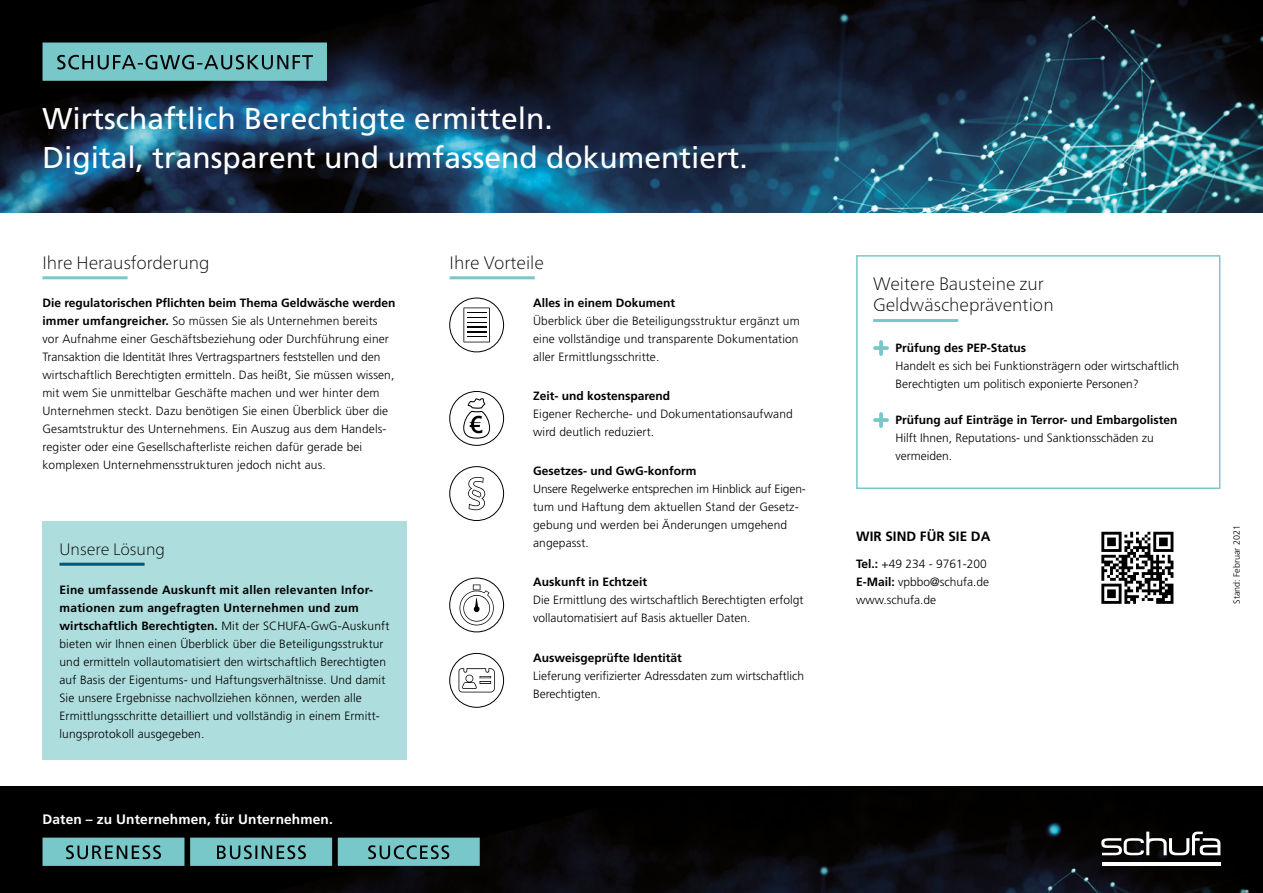
<style>
.page{position:relative;width:1263px;height:893px;background:#fff}
.page>*{position:absolute;margin:0;border:0;box-sizing:border-box;transform-origin:0 0}
.t1{font:30px/39px "Frutiger LT";color:#fff}
.t2{font:100 18px/21px "Frutiger Neue LT Pro";color:#000}
.t3{font:100 16.5px "Frutiger Neue LT Pro";color:#000}
.t4{font:700 13.65px "Frutiger LT";letter-spacing:.01em;color:#fff}
.t5{font:700 13.5px "Frutiger LT";color:#000}
.t6{font:300 12px/18px "Frutiger LT";letter-spacing:.01em;color:#000}
.t7{font:700 12px "Frutiger LT";color:#000}
.t8{font:300 9px "Frutiger LT";color:#000}
.s1{font-weight:700}
</style>
<div class="page">
<img style="left:0;top:0;width:1263px;height:213px">
<img style="left:0;top:787px;width:1263px;height:106px">
<svg style="left:43px;top:838px;width:141px;height:28px;background:#69afb1"></svg>
<svg style="left:190px;top:838px;width:142px;height:28px;background:#6ab0b2"></svg>
<svg style="left:338px;top:838px;width:142px;height:28px;background:#6db4b6"></svg>
<hr style="left:1102px;top:862px;width:118px;height:4px;background:#fff">
<svg style="left:1101px;top:832px;width:119px;height:23px"></svg>
<svg style="left:43px;top:43px;width:284px;height:38px;background:#6bb1b3"></svg>
<hr style="left:43px;top:276px;width:85px;height:3px;background:#78c7c9">
<hr style="left:450px;top:276px;width:85px;height:3px;background:#78c7c9">
<div style="left:856px;top:255px;width:364px;height:234px;border:2px solid #78c7c9"></div>
<hr style="left:873px;top:319px;width:85px;height:3px;background:#78c7c9">
<div style="left:43px;top:521px;width:364px;height:238px;background:#aeddde"></div>
<hr style="left:60px;top:563px;width:85px;height:3px;background:#005776">
<svg style="left:1101px;top:532px;width:72px;height:72px"></svg>
<div style="left:449px;top:298px;width:55px;height:54px;border:1px solid #000;border-radius:50%"></div>
<svg style="left:463px;top:308px;width:27px;height:34px"></svg>
<div style="left:449px;top:391px;width:55px;height:55px;border:1px solid #000;border-radius:50%"></div>
<svg style="left:463px;top:398px;width:27px;height:41px"></svg>
<div style="left:449px;top:653px;width:55px;height:55px;border:1px solid #000;border-radius:50%"></div>
<svg style="left:459px;top:668px;width:36px;height:24px"></svg>
<div style="left:449px;top:578px;width:55px;height:54px;border:1px solid #000;border-radius:50%"></div>
<svg style="left:459px;top:584px;width:35px;height:41px"></svg>
<svg style="left:873px;top:340px;width:16px;height:16px"></svg>
<svg style="left:873px;top:412px;width:16px;height:16px"></svg>
<div style="left:449px;top:466px;width:55px;height:55px;border:1px solid #000;border-radius:50%"></div>
<svg style="left:468px;top:477px;width:17px;height:33px"></svg>
<h1 class="t1" style="left:43px;top:99px;width:707px">Wirtschaftlich Berechtigte ermitteln.<br>Digital, transparent und umfassend dokumentiert.</h1>
<h2 class="t2" style="left:43px;top:252px;width:168px">Ihre Herausforderung</h2>
<h2 class="t2" style="left:450px;top:252px;width:96px">Ihre Vorteile</h2>
<p class="t6" style="left:43px;top:294px;width:354px"><span class="s1">Die regulatorischen Pflichten beim Thema Geldwäsche werden immer umfangreicher.</span> So müssen Sie als Unternehmen bereits vor Aufnahme einer Geschäftsbeziehung oder Durchführung einer Transaktion die Identität Ihres Vertragspartners feststellen und den wirtschaftlich Berechtigten ermitteln. Das heißt, Sie müssen wissen, mit wem Sie unmittelbar Geschäfte machen und wer hinter dem Unternehmen steckt. Dazu benötigen Sie einen Überblick über die Gesamtstruktur des Unternehmens. Ein Auszug aus dem Handels‑ register oder eine Gesellschafterliste reichen dafür gerade bei komplexen Unternehmensstrukturen jedoch nicht aus.</p>
<h3 class="t3" style="left:60px;top:539px;width:107px">Unsere Lösung</h3>
<p class="t6" style="left:60px;top:581px;width:331px"><span class="s1">Eine umfassende Auskunft mit allen relevanten Infor‑ mationen zum angefragten Unternehmen und zum wirtschaftlich Berechtigten.</span> Mit der SCHUFA-GwG-Auskunft bieten wir Ihnen einen Überblick über die Beteiligungsstruktur und ermitteln vollautomatisiert den wirtschaftlich Berechtigten auf Basis der Eigentums- und Haftungsverhältnisse. Und damit Sie unsere Ergebnisse nachvollziehen können, werden alle Ermittlungsschritte detailliert und vollständig in einem Ermitt‑ lungsprotokoll ausgegeben.</p>
<p class="t4" style="left:43px;top:811px;width:292px">Daten – zu Unternehmen, für Unternehmen.</p>
<p class="t7" style="left:533px;top:295px;width:144px">Alles in einem Dokument</p>
<p class="t6" style="left:533px;top:312px;width:268px;text-align:justify">Überblick über die Beteiligungsstruktur ergänzt um eine vollständige und transparente Dokumentation aller Ermittlungsschritte.</p>
<p class="t7" style="left:533px;top:389px;width:139px">Zeit- und kostensparend</p>
<p class="t6" style="left:533px;top:405px;width:261px">Eigener Recherche- und Dokumentationsaufwand wird deutlich reduziert.</p>
<p class="t7" style="left:533px;top:464px;width:165px">Gesetzes- und GwG-konform</p>
<p class="t6" style="left:533px;top:480px;width:274px">Unsere Regelwerke entsprechen im Hinblick auf Eigen‑ tum und Haftung dem aktuellen Stand der Gesetz‑ gebung und werden bei Änderungen umgehend angepasst.</p>
<p class="t7" style="left:533px;top:575px;width:116px">Auskunft in Echtzeit</p>
<p class="t6" style="left:533px;top:591px;width:272px">Die Ermittlung des wirtschaftlich Berechtigten erfolgt vollautomatisiert auf Basis aktueller Daten.</p>
<p class="t7" style="left:533px;top:650px;width:150px">Ausweisgeprüfte Identität</p>
<p class="t6" style="left:533px;top:667px;width:273px">Lieferung verifizierter Adressdaten zum wirtschaftlich<br>Berechtigten.</p>
<h2 class="t2" style="left:873px;top:273px;width:182px">Weitere Bausteine zur<br>Geldwäscheprävention</h2>
<p class="t7" style="left:895px;top:341px;width:132px">Prüfung des PEP-Status</p>
<p class="t6" style="left:895px;top:357px;width:285px">Handelt es sich bei Funktionsträgern oder wirtschaftlich<br>Berechtigten um politisch exponierte Personen?</p>
<p class="t7" style="left:895px;top:413px;width:283px">Prüfung auf Einträge in Terror- und Embargolisten</p>
<p class="t6" style="left:895px;top:429px;width:260px">Hilft Ihnen, Reputations- und Sanktionsschäden zu vermeiden.</p>
<p class="t5" style="left:856px;top:529px;width:136px">WIR SIND FÜR SIE DA</p>
<p class="t6" style="left:856px;top:555px;width:134px"><span class="s1">Tel.:</span> +49 234 - 9761-200<br><span class="s1">E-Mail:</span> vpbbo@schufa.de www.schufa.de</p>
<p class="t8" style="left:1232px;top:604px;width:80px;rotate:-90deg">Stand: Februar 2021</p>
</div>
